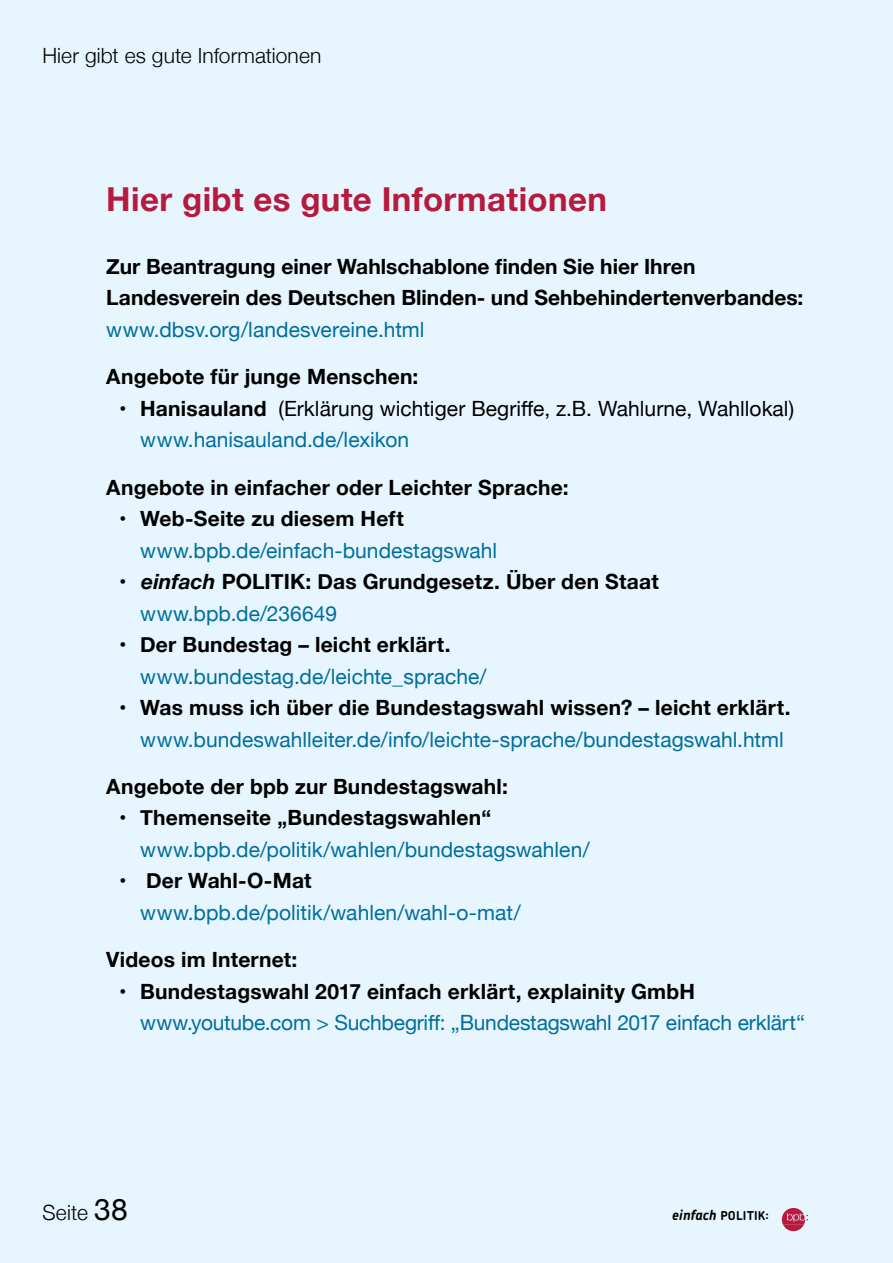
<style>
.page{position:relative;width:893px;height:1263px;background:#e6f5fe}
.page>*{position:absolute;margin:0;border:0;box-sizing:border-box;transform-origin:0 0}
.h1_headline{font:700 33px "Helvetica Neue";letter-spacing:.01em;color:#b61a3d}
.h_ueberschrift_informationen{font:21px/31.5px "Helvetica Neue";color:#006e9d}
.h_ueberschrift_informationen-2{font:700 21px/31.5px "Helvetica Neue";letter-spacing:.005em;color:#000}
.t1{font:21px/31.5px "Helvetica Neue";letter-spacing:.005em;color:#000}
.t2{font:300 21px "Helvetica Neue";letter-spacing:.005em;color:#000}
.t3{font:700 12.3px "Chevin";letter-spacing:.015em;color:#000}
.s1{font-weight:700}
.s2{color:#006e9d}
.s3{color:#000}
.s4{font-weight:700;color:#000}
.s5{font-style:italic}
.s6{font-weight:400;color:#006e9d}
.s7{font-weight:400;font-size:30px}
.s8{font-style:italic;font-size:14.1px}
</style>
<div class="page">
<svg style="left:782px;top:1208px;width:26px;height:23px"></svg>
<p class="t2" style="left:43px;top:38px;width:280px">Hier gibt es gute Informationen</p>
<h1 class="h1_headline" style="left:106px;top:173px;width:502px">Hier gibt es gute Informationen</h1>
<p class="h_ueberschrift_informationen-2" style="left:106px;top:251px;width:699px">Zur Beantragung einer Wahlschablone finden Sie hier Ihren<br>Landesverein des Deutschen Blinden- und Sehbehindertenverbandes:</p>
<p class="h_ueberschrift_informationen" style="left:106px;top:315px;width:320px">www.dbsv.org/landesvereine.html</p>
<p class="h_ueberschrift_informationen-2" style="left:106px;top:362px;width:314px">Angebote für junge Menschen:</p>
<p class="t1" style="left:140px;top:394px;width:655px;text-indent:-21px">• <span class="s1">Hanisauland</span> (Erklärung wichtiger Begriffe, z.B. Wahlurne, Wahllokal) <span class="s2">www.hanisauland.de/lexikon</span></p>
<p class="h_ueberschrift_informationen-2" style="left:106px;top:472px;width:464px">Angebote in einfacher oder Leichter Sprache:</p>
<p class="h_ueberschrift_informationen" style="left:140px;top:504px;width:358px;text-indent:-21px"><span class="s3">•</span> <span class="s4">Web-Seite zu diesem Heft </span>www.bpb.de/einfach-bundestagswahl</p>
<p class="h_ueberschrift_informationen-2" style="left:140px;top:566px;width:520px;text-indent:-21px">• <span class="s5">einfach</span> POLITIK: Das Grundgesetz. Über den Staat <span class="s6">www.bpb.de/236649</span></p>
<p class="h_ueberschrift_informationen" style="left:140px;top:630px;width:348px;text-indent:-21px"><span class="s3">•</span> <span class="s4">Der Bundestag – leicht erklärt. </span>www.bundestag.de/leichte_sprache/</p>
<p class="h_ueberschrift_informationen" style="left:140px;top:693px;width:652px;text-indent:-21px"><span class="s3">•</span> <span class="s4">Was muss ich über die Bundestagswahl wissen? – leicht erklärt. </span>www.bundeswahlleiter.de/info/leichte-sprache/bundestagswahl.html</p>
<p class="h_ueberschrift_informationen-2" style="left:106px;top:771px;width:403px">Angebote der bpb zur Bundestagswahl:</p>
<p class="h_ueberschrift_informationen" style="left:140px;top:803px;width:451px;text-indent:-21px"><span class="s3">•</span> <span class="s4">Themenseite „Bundestagswahlen“ </span>www.bpb.de/politik/wahlen/bundestagswahlen/</p>
<p class="h_ueberschrift_informationen" style="left:140px;top:866px;width:382px;text-indent:-21px"><span class="s3">•</span> <span class="s4">Der Wahl-O-Mat </span>www.bpb.de/politik/wahlen/wahl-o-mat/</p>
<p class="h_ueberschrift_informationen-2" style="left:106px;top:944px;width:193px">Videos im Internet:</p>
<p class="h_ueberschrift_informationen" style="left:140px;top:976px;width:666px;text-indent:-21px"><span class="s4">• Bundestagswahl 2017 einfach erklärt, explainity GmbH </span>www.youtube.com &gt; Suchbegriff: „Bundestagswahl 2017 einfach erklärt“</p>
<p class="t2" style="left:43px;top:1196px;width:87px">Seite <span class="s7">38</span></p>
<p class="t3" style="left:672px;top:1208px;width:98px"><span class="s8">einfach</span> POLITIK:</p>
</div>
